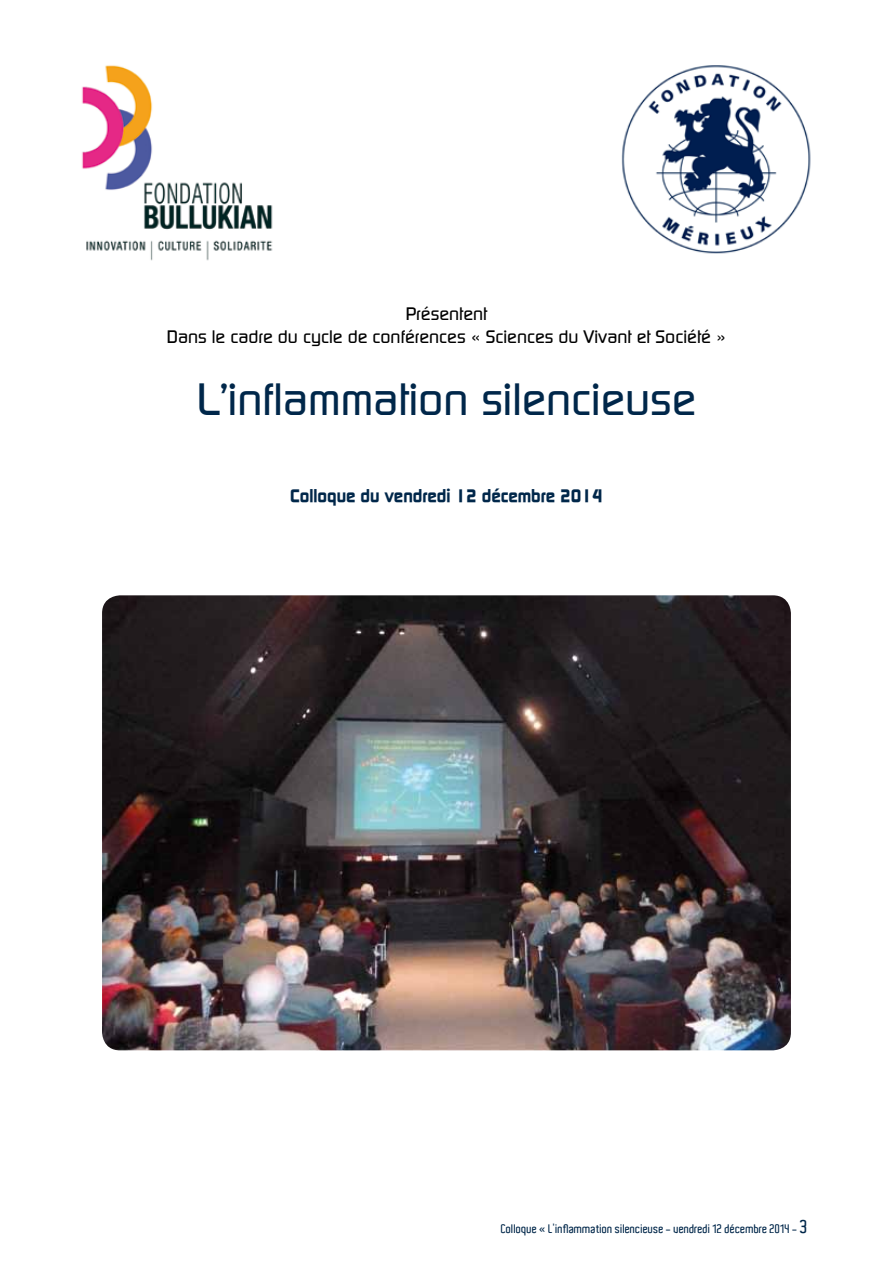
<style>
.page{position:relative;width:893px;height:1263px;background:#fff}
.page>*{position:absolute;margin:0;border:0;box-sizing:border-box;transform-origin:0 0}
.t1{font:500 45px "Continuum";color:#00274a}
.t2{font:500 18px/23.4px "Continuum";color:#000;text-align:center}
.t3{font:700 18px "Continuum";color:#00274a}
.t4{font:600 12px "Aldo";color:#00274a}
.s1{font-size:18px}
</style>
<div class="page">
<img style="left:102px;top:595px;width:689px;height:455px">
<img style="left:82px;top:65px;width:191px;height:196px">
<img style="left:621px;top:65px;width:189px;height:189px">
<p class="t2" style="left:167px;top:301px;width:561px">Présentent<br>Dans le cadre du cycle de conférences « Sciences du Vivant et Société »</p>
<h1 class="t1" style="left:197px;top:370px;width:501px">L’inflammation silencieuse</h1>
<p class="t3" style="left:290px;top:483px;width:314px">Colloque du vendredi 12 décembre 2014</p>
<p class="t4" style="left:501px;top:1222px;width:308px">Colloque « L’inflammation silencieuse - vendredi 12 décembre 2014 - <span class="s1">3</span></p>
</div>
